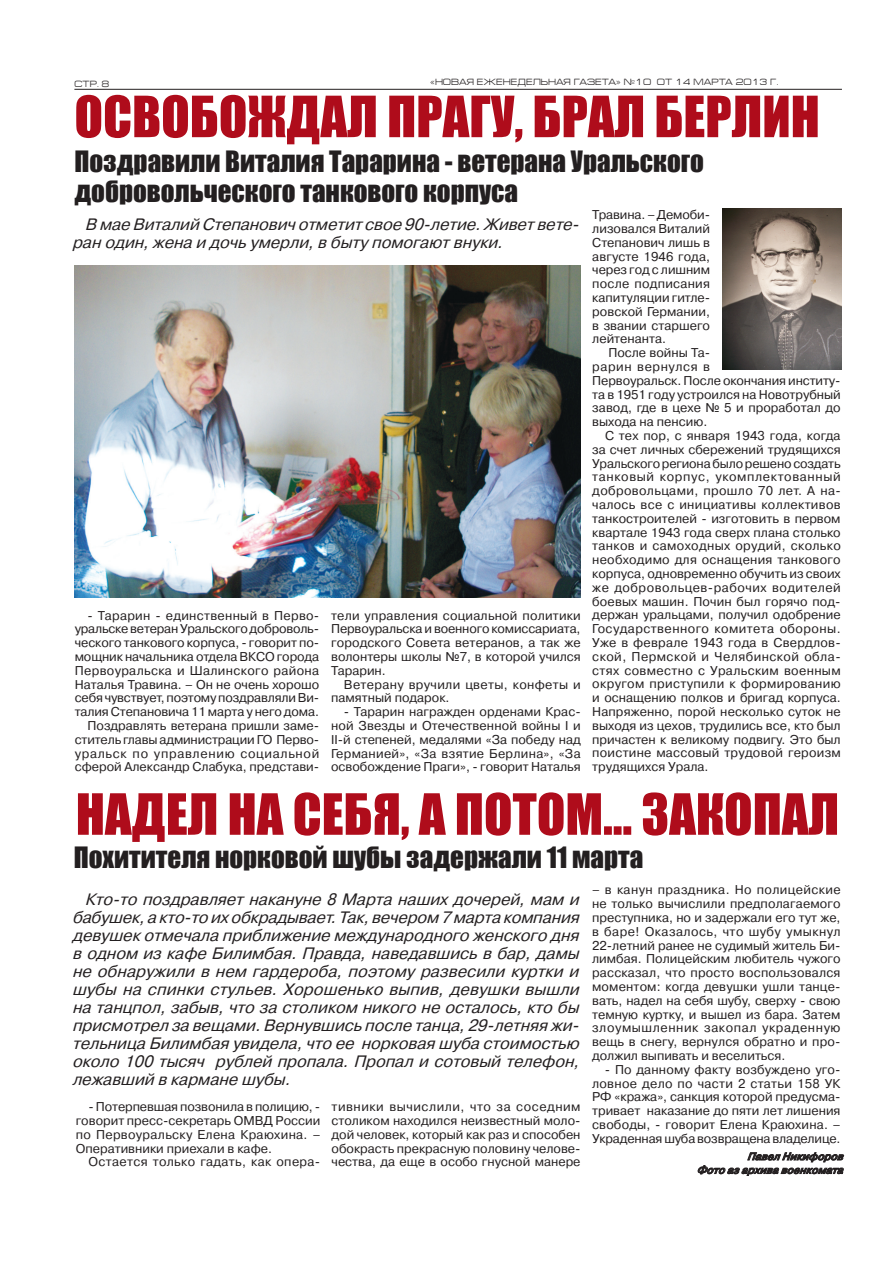
<style>
.page{position:relative;width:893px;height:1263px;background:#fff}
.page>*{position:absolute;margin:0;border:0;box-sizing:border-box;transform-origin:0 0}
.t1{font:52.5px "Impact";color:#af0c1b}
.t2{font:27px/30px "Impact";color:#231f20}
.t3{font:italic 16.5px/18px "Pragmatica C";color:#231f20}
.t4{font:12.75px/13.8px "Pragmatica C";color:#231f20;text-align:justify}
.t5{font:12.75px/13.8px "Pragmatica C";letter-spacing:.025em;color:#231f20}
.t6{font:italic 700 10.5px/13.5px "Pragmatica Light C";color:#231f20;text-align:right}
.t7{font:9px "Europe Ext";color:#231f20}
</style>
<div class="page">
<hr style="left:74px;top:89px;width:768px;height:1px;background:#231f20">
<svg style="left:697px;top:1152px;width:148px;height:24px"></svg>
<img style="left:75px;top:266px;width:506px;height:331px">
<img style="left:723px;top:208px;width:119px;height:162px">
<p class="t7" style="left:74px;top:79px;width:37px">стр. 8</p>
<p class="t7" style="left:430px;top:77px;width:350px">«Новая еженедельная газета» №10 от 14 марта 2013 г.</p>
<h1 class="t1" style="left:74px;top:76px;width:747px">Освобождал Прагу, брал Берлин</h1>
<h2 class="t2" style="left:74px;top:146px;width:631px">Поздравили Виталия Тарарина - ветерана Уральского добровольческого танкового корпуса</h2>
<p class="t3" style="left:72px;top:215px;width:513px;text-indent:13px">В мае Виталий Степановичотметитсвое 90-летие.Живетвете&shy;ран один,женаи дочьумерли,вбытупомогаютвнуки.</p>
<p class="t4" style="left:592px;top:208px;width:119px">Травина. – Демоби&shy;лизовался Виталий Степанович лишь в августе 1946 года, через год с лишним после подписания капитуляции гитле&shy;ровской Германии, в звании старшего лейтенанта.</p>
<p class="t4" style="left:592px;top:346px;width:250px;text-align:left;text-indent:16px">После войны Та-<br>рарин вернулся в<br>Первоуральск. После окончания институ&shy;та в 1951 году устроился на Новотрубный завод, где в цехе № 5 и проработал до выхода на пенсию.</p>
<p class="t4" style="left:592px;top:429px;width:250px;text-indent:13px">С тех пор, с января 1943 года, когда за счет личных сбережений трудящихся Уральского региона было решено создать танковый корпус, укомплектованный добровольцами, прошло 70 лет. А на&shy;чалось все с инициативы коллективов танкостроителей - изготовить в первом квартале 1943 года сверх плана столько танков и самоходных орудий, сколько необходимо для оснащения танкового корпуса, одновременно обучить из своих же добровольцев-рабочих водителей боевых машин. Почин был горячо под&shy;держан уральцами, получил одобрение Государственного комитета обороны.<br>Уже в феврале 1943 года в Свердлов&shy;ской, Пермской и Челябинской обла&shy;стях совместно с Уральским военным округом приступили к формированию и оснащению полков и бригад корпуса.<br>Напряженно, порой несколько суток не выходя из цехов, трудились все, кто был причастен к великому подвигу. Это был поистине массовый трудовой героизм трудящихся Урала.</p>
<p class="t4" style="left:75px;top:608px;width:246px;text-align:right">- Тарарин - единственный в Перво&shy;уральске ветеран Уральского доброволь&shy;ческого танкового корпуса, - говорит по&shy;мощник начальника отдела ВКСО города Первоуральска и Шалинского района Наталья Травина. – Он не очень хорошо себя чувствует, поэтому поздравляли Ви&shy;талия Степановича 11 марта у него дома.<br>Поздравлять ветерана пришли заме&shy;ститель главы администрации ГО Перво&shy;уральск по управлению социальной сферой Александр Слабука, представи-</p>
<p class="t4" style="left:331px;top:608px;width:251px">тели управления социальной политики Первоуральска и военного комиссариата, городского Совета ветеранов, а так же волонтеры школы №7, в которой учился Тарарин.</p>
<p class="t5" style="left:331px;top:677px;width:251px;text-indent:13px">Ветерану вручили цветы, конфеты и памятный подарок.</p>
<p class="t4" style="left:331px;top:705px;width:251px;text-indent:13px">- Тарарин награжден орденами Крас&shy;ной Звезды и Отечественной войны I и II-й степеней, медалями «За победу над Германией», «За взятие Берлина», «За освобождение Праги», - говорит Наталья</p>
<h1 class="t1" style="left:76px;top:773px;width:762px">Надел на себя, а потом… закопал</h1>
<h2 class="t2" style="left:74px;top:842px;width:571px">Похитителя норковой шубы задержали 11 марта</h2>
<p class="t3" style="left:72px;top:890px;width:513px;text-align:justify;text-indent:13px">Кто-то поздравляетнакануне 8 мартанашихдочерей,мам и бабушек,акто-то ихобкрадывает.Так,вечером 7мартакомпания девушекотмечалаприближение международного женского дня водном изкафе Билимбая.Правда,наведавшисьвбар,дамы не обнаружили внем гардероба,поэтомуразвесили куртки и шубы на спинки стульев. Хорошенько выпив, девушки вышли натанцпол,забыв,что застоликом никого не осталось,кто бы присмотрелзавещами.Вернувшисьпосле танца,29-летняяжи&shy;тельницаБилимбаяувидела,что ее норковаяшубастоимостью около 100 тысяч рублей пропала.Пропали сотовый телефон, лежавший вкармане шубы.</p>
<p class="t4" style="left:332px;top:1100px;width:251px">тивники вычислили, что за соседним столиком находился неизвестный моло&shy;дой человек, который как раз и способен обокрасть прекрасную половину челове&shy;чества, да еще в особо гнусной манере</p>
<p class="t4" style="left:592px;top:883px;width:250px">– в канун праздника. Но полицейские не только вычислили предполагаемого преступника, но и задержали его тут же, в баре! Оказалось, что шубу умыкнул 22-летний ранее не судимый житель Би&shy;лимбая. Полицейским любитель чужого рассказал, что просто воспользовался моментом: когда девушки ушли танце&shy;вать, надел на себя шубу, сверху - свою темную куртку, и вышел из бара. Затем злоумышленник закопал украденную вещь в снегу, вернулся обратно и про&shy;должил выпивать и веселиться.</p>
<p class="t4" style="left:592px;top:1062px;width:250px;text-indent:13px">- По данному факту возбуждено уго&shy;ловное дело по части 2 статьи 158 УК РФ «кража», санкция которой предусма&shy;тривает наказание до пяти лет лишения свободы, - говорит Елена Краюхина. – Украденная шуба возвращена владелице.</p>
<p class="t4" style="left:76px;top:1100px;width:246px;text-indent:13px">- Потерпевшая позвонила в полицию, - говорит пресс-секретарь ОМВД России по Первоуральску Елена Краюхина. – Оперативники приехали в кафе.</p>
<p class="t5" style="left:89px;top:1155px;width:233px">Остается только гадать, как опера-</p>
<p class="t6" style="left:697px;top:1150px;width:152px">ПавелНикифоров<br>Фотоазархивавоенкомата</p>
</div>
